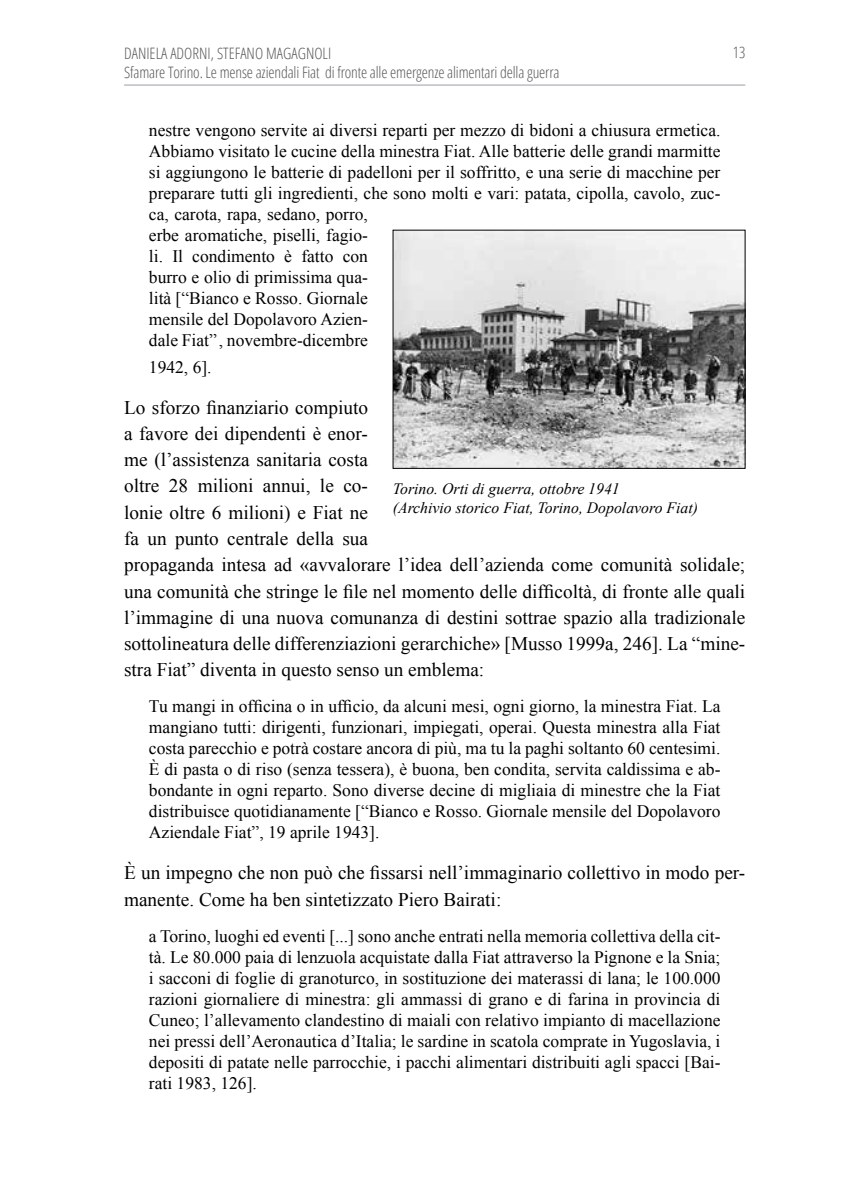
<style>
.page{position:relative;width:844px;height:1191px;background:#fff}
.page>*{position:absolute;margin:0;border:0;box-sizing:border-box;transform-origin:0 0}
.t1{font:19.25px/26.2px "Times New Roman";color:#000}
.t2{font:17.5px/21px "Times New Roman";color:#000;text-align:justify}
.t3{font:300 condensed 15.75px/18.9px "Open Sans";letter-spacing:-.01em;color:#58585a}
.t4{font:italic 15.75px/18.9px "Times New Roman";color:#000}
</style>
<div class="page">
<hr style="left:124px;top:85px;width:621px;height:1px;background:#9c9e9f">
<img style="left:395px;top:232px;width:348px;height:234px">
<p class="t3" style="left:124px;top:43px;width:437px;text-indent:87px">, Stefano Magagno li<br>Sfamare Torino. Le mense aziendali Fiat di fronte alle emergenze alimentari della guerra</p>
<p class="t3" style="left:732px;top:42px;width:14px">13</p>
<p class="t3" style="left:124px;top:43px;width:60px">Danie la Adorni</p>
<p class="t2" style="left:149px;top:120px;width:573px;text-align:left">nestre vengono servite ai diversi reparti per mezzo di bidoni a chiusura ermetica.<br>Abbiamo visitato le cucine della minestra Fiat. Alle batterie delle grandi marmitte si aggiungono le batterie di padelloni per il soffritto, e una serie di macchine per preparare tutti gli ingredienti, che sono molti e vari: patata, cipolla, cavolo, zuc&shy;ca, carota, rapa, sedano, porro,<br>erbe aromatiche, piselli, fagio-<br>li. Il condimento è fatto con<br>burro e olio di primissima qua-<br>lità [“Bianco e Rosso. Giornale<br>mensile del Dopolavoro Azien-<br>dale Fiat” , novembre-dicembre</p>
<p class="t2" style="left:149px;top:356px;width:64px">1942, 6].</p>
<p class="t1" style="left:124px;top:394px;width:622px">Lo sforzo finanziario compiuto<br>a favore dei dipendenti è enor-<br>me (l’assistenza sanitaria costa<br>oltre 28 milioni annui, le co-<br>lonie oltre 6 milioni) e Fiat ne<br>fa un punto centrale della sua<br>propaganda intesa ad «avvalorare l’idea dell’azienda come comunità solidale; una comunità che stringe le file nel momento delle difficoltà, di fronte alle quali l’immagine di una nuova comunanza di destini sottrae spazio alla tradizionale sottolineatura delle differenziazioni gerarchiche» [Musso 1999a, 246]. La “mine&shy;stra Fiat” diventa in questo senso un emblema:</p>
<p class="t2" style="left:149px;top:695px;width:573px">Tu mangi in officina o in ufficio, da alcuni mesi, ogni giorno, la minestra Fiat. La mangiano tutti: dirigenti, funzionari, impiegati, operai. Questa minestra alla Fiat costa parecchio e potrà costare ancora di più, ma tu la paghi soltanto 60 centesimi.<br>È di pasta o di riso (senza tessera), è buona, ben condita, servita caldissima e ab&shy;bondante in ogni reparto. Sono diverse decine di migliaia di minestre che la Fiat distribuisce quotidianamente [“Bianco e Rosso. Giornale mensile del Dopolavoro Aziendale Fiat”, 19 aprile 1943].</p>
<p class="t1" style="left:124px;top:859px;width:622px">È un impegno che non può che fissarsi nell’immaginario collettivo in modo per&shy;manente. Come ha ben sintetizzato Piero Bairati:</p>
<p class="t2" style="left:149px;top:925px;width:573px">a Torino, luoghi ed eventi [...] sono anche entrati nella memoria collettiva della cit&shy;tà. Le 80.000 paia di lenzuola acquistate dalla Fiat attraverso la Pignone e la Snia; i sacconi di foglie di granoturco, in sostituzione dei materassi di lana; le 100.000 razioni giornaliere di minestra: gli ammassi di grano e di farina in provincia di Cuneo; l’allevamento clandestino di maiali con relativo impianto di macellazione nei pressi dell’Aeronautica d’Italia; le sardine in scatola comprate in Yugoslavia, i depositi di patate nelle parrocchie, i pacchi alimentari distribuiti agli spacci [Bai&shy;rati 1983, 126].</p>
<p class="t4" style="left:393px;top:479px;width:306px">Torino. Orti di guerra, ottobre 1941<br>(Archivio storico Fiat, Torino, Dopolavoro Fiat)</p>
</div>
